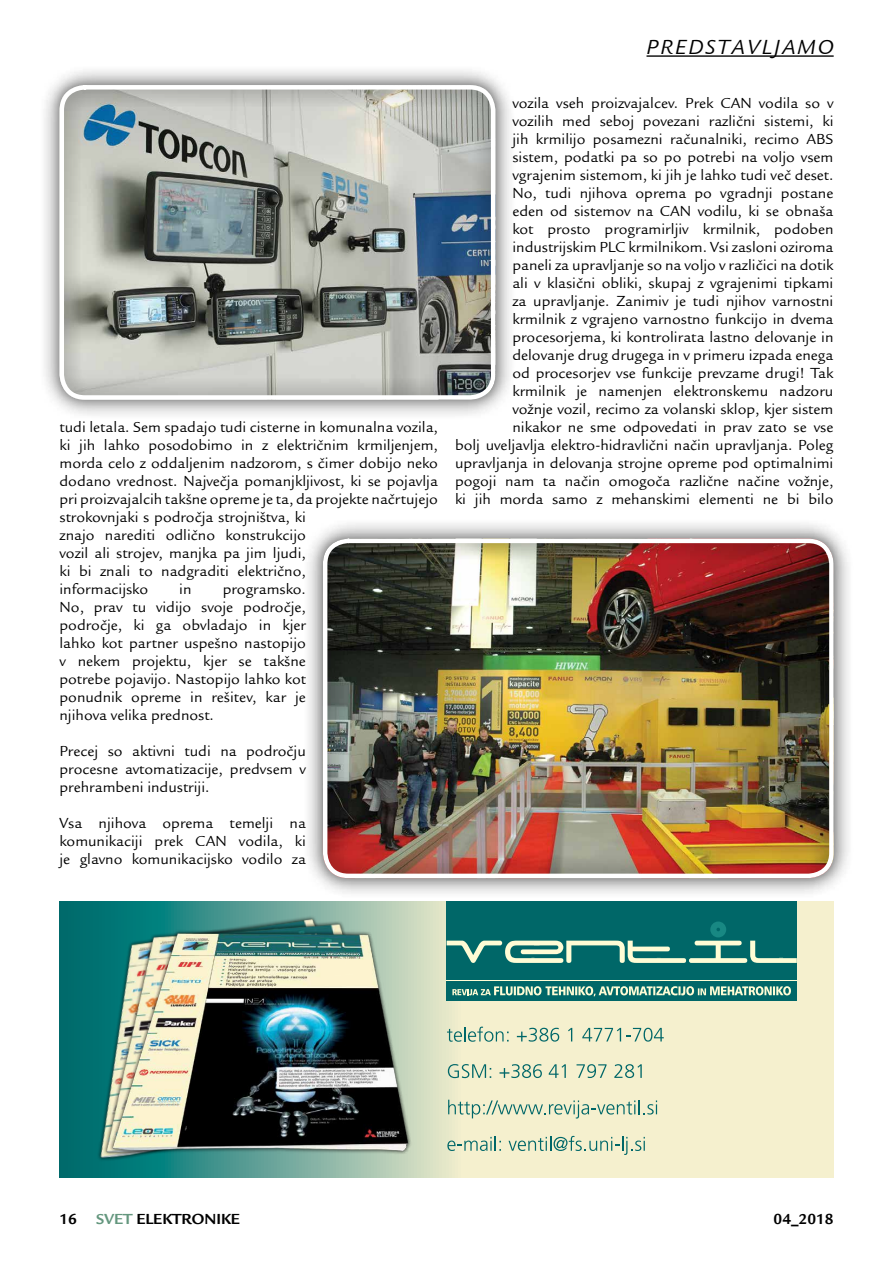
<style>
.page{position:relative;width:893px;height:1263px;background:#fff}
.page>*{position:absolute;margin:0;border:0;box-sizing:border-box;transform-origin:0 0}
.t1{font:italic 21px "Legacy San Itc T";letter-spacing:.1em;color:#000}
.t2{font:15px/18px "Legacy San Itc T";color:#000;text-align:justify}
.t3{font:700 15px "Legacy San Itc T";color:#000}
.s1{color:#64977e}
</style>
<div class="page">
<svg style="left:400px;top:903px;width:434px;height:275px;background:#f0edcc"></svg>
<div style="left:447px;top:902px;width:350px;height:98px;background:#006768"></div>
<svg style="left:447px;top:921px;width:350px;height:42px"></svg>
<hr style="left:447px;top:980px;width:350px;height:1px;background:#fffcd5">
<svg style="left:452px;top:986px;width:339px;height:10px"></svg>
<svg style="left:447px;top:1027px;width:62px;height:15px"></svg>
<svg style="left:517px;top:1028px;width:42px;height:14px"></svg>
<svg style="left:568px;top:1028px;width:4px;height:13px"></svg>
<svg style="left:582px;top:1028px;width:82px;height:14px"></svg>
<svg style="left:448px;top:1064px;width:43px;height:14px"></svg>
<svg style="left:499px;top:1064px;width:43px;height:14px"></svg>
<svg style="left:549px;top:1064px;width:17px;height:14px"></svg>
<svg style="left:576px;top:1064px;width:30px;height:14px"></svg>
<svg style="left:614px;top:1064px;width:28px;height:14px"></svg>
<svg style="left:448px;top:1100px;width:209px;height:18px;background:#c9d7bc"></svg>
<svg style="left:447px;top:1136px;width:54px;height:15px"></svg>
<svg style="left:508px;top:1136px;width:137px;height:19px;background:#c9d7bb"></svg>
<img style="left:60px;top:901px;width:340px;height:277px">
<img style="left:72px;top:902px;width:341px;height:270px">
<img style="left:96px;top:916px;width:329px;height:251px">
<hr style="left:646px;top:55px;width:188px;height:2px;background:#000">
<div style="left:40px;top:66px;width:475px;height:353px;background:#000;opacity:.75"></div>
<div style="left:60px;top:85px;width:435px;height:315px;border:4px solid #fff;border-radius:23px"></div>
<div style="left:298px;top:513px;width:561px;height:390px;background:#000;opacity:.5"></div>
<div style="left:303px;top:519px;width:550px;height:379px;background:#000;opacity:.75"></div>
<div style="left:323px;top:539px;width:511px;height:339px;border:4px solid #fff;border-radius:23px"></div>
<p class="t2" style="left:60px;top:418px;width:380px;text-align:left">tudi letala. Sem spadajo tudi cisterne in komunalna vozila, ki jih lahko posodobimo in z električnim krmiljenjem, morda celo z oddaljenim nadzorom, s čimer dobijo neko dodano vrednost. Največja pomanjkljivost, ki se pojavlja pri proizvajalcih takšne opreme je ta, da projekte načrtujejo strokovnjaki s področja strojništva, ki<br>znajo narediti odlično konstrukcijo<br>vozil ali strojev, manjka pa jim ljudi,<br>ki bi znali to nadgraditi električno,<br>informacijsko</p>
<p class="t2" style="left:60px;top:580px;width:248px;text-indent:163px">programsko.<br>No, prav tu vidijo svoje področje, področje, ki ga obvladajo in kjer lahko kot partner uspešno nastopijo v nekem projektu, kjer se takšne potrebe pojavijo. Nastopijo lahko kot ponudnik opreme in rešitev, kar je njihova velika prednost.</p>
<p class="t2" style="left:60px;top:742px;width:248px">Precej so aktivni tudi na področju procesne avtomatizacije, predvsem v prehrambeni industriji.</p>
<p class="t2" style="left:60px;top:814px;width:248px">Vsa njihova oprema temelji na komunikaciji prek CAN vodila, ki je glavno komunikacijsko vodilo za</p>
<p class="t2" style="left:179px;top:580px;width:14px">in</p>
<h1 class="t1" style="left:646px;top:35px;width:130px">predsta vljam</h1>
<h1 class="t1" style="left:818px;top:35px;width:17px">o</h1>
<p class="t2" style="left:455px;top:94px;width:380px;text-align:right">vozila vseh proizvajalcev. Prek CAN vodila so v<br>vozilih med seboj povezani različni sistemi, ki<br>jih krmilijo posamezni računalniki, recimo ABS<br>sistem, podatki pa so po potrebi na voljo vsem vgrajenim sistemom, ki jih je lahko tudi več deset.<br>No, tudi njihova oprema po vgradnji postane<br>eden od sistemov na CAN vodilu, ki se obnaša<br>kot prosto programirljiv krmilnik, podoben industrijskim PLC krmilnikom. Vsi zasloni oziroma<br>paneli za upravljanje so na voljo v različici na dotik<br>ali v klasični obliki, skupaj z vgrajenimi tipkami<br>za upravljanje. Zanimiv je tudi njihov varnostni<br>krmilnik z vgrajeno varnostno funkcijo in dvema procesorjema, ki kontrolirata lastno delovanje in delovanje drug drugega in v primeru izpada enega<br>od procesorjev vse funkcije prevzame drugi! Tak<br>krmilnik je namenjen elektronskemu nadzoru<br>vožnje vozil, recimo za volanski sklop, kjer sistem<br>nikakor ne sme odpovedati in prav zato se vse<br>bolj uveljavlja elektro-hidravlični način upravljanja. Poleg upravljanja in delovanja strojne opreme pod optimalnimi pogoji nam ta način omogoča različne načine vožnje, ki jih morda samo z mehanskimi elementi ne bi bilo</p>
<p class="t3" style="left:60px;top:1210px;width:19px">16</p>
<p class="t3" style="left:96px;top:1210px;width:146px"><span class="s1">SVET</span> ELEKTRONIKE</p>
<p class="t3" style="left:774px;top:1210px;width:62px">04_2018</p>
</div>
